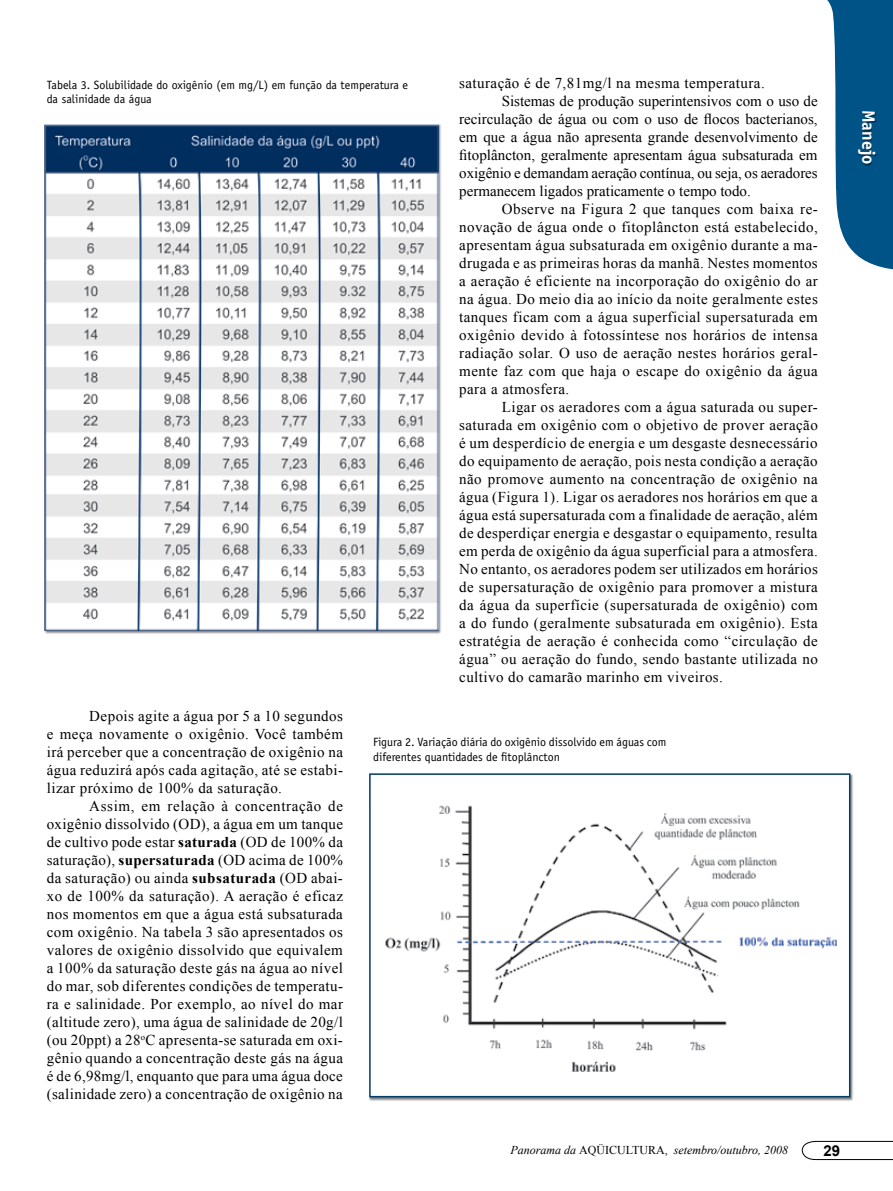
<style>
.page{position:relative;width:893px;height:1191px;background:#fff}
.page>*{position:absolute;margin:0;border:0;box-sizing:border-box;transform-origin:0 0}
.t1{font:700 18px "Officina Sans";color:#fff}
.t2{font:15px/18px "Times New Roman";letter-spacing:.03em;color:#000;text-align:justify}
.t3{font:15px "Times New Roman";color:#000}
.t4{font:15px "Times New Roman";letter-spacing:.005em;color:#000}
.t5{font:15px "Times New Roman";letter-spacing:-.005em;color:#000}
.t6{font:700 15px "Arial";color:#000}
.t7{font:12px/14.4px "Officina Sans";color:#000}
.t8{font:italic 12px "Times New Roman";color:#000}
.s1{font-weight:700}
.s2{font-style:normal}
</style>
<div class="page">
<svg style="left:801px;top:1140px;width:92px;height:20px"></svg>
<div style="left:44px;top:123px;width:403px;height:517px;background:#000;opacity:.5"></div>
<img style="left:45px;top:124px;width:393px;height:507px">
<div style="left:369px;top:773px;width:490px;height:333px;background:#000;opacity:.5"></div>
<div style="left:370px;top:774px;width:480px;height:322px;background:#fff"></div>
<img style="left:385px;top:805px;width:451px;height:267px">
<div style="left:369px;top:773px;width:481px;height:324px;border:2px solid #003d68"></div>
<svg style="left:827px;top:0;width:66px;height:270px"></svg>
<div style="left:858px;top:112px;width:33px;height:212px;background:#000;opacity:.5"></div>
<p class="t7" style="left:47px;top:77px;width:363px">Tabela 3. Solubilidade do oxigênio (em mg/L) em função da temperatura e da salinidade da água</p>
<p class="t2" style="left:459px;top:74px;width:307px">saturação é de 7,81mg/l na mesma temperatura.</p>
<p class="t3" style="left:502px;top:91px;width:317px">Sistemas de produção superintensivos com o uso de</p>
<p class="t3" style="left:459px;top:109px;width:360px">recirculação de água ou com o uso de flocos bacterianos,</p>
<p class="t4" style="left:459px;top:127px;width:360px">em que a água não apresenta grande desenvolvimento de</p>
<p class="t4" style="left:459px;top:145px;width:360px">fitoplâncton, geralmente apresentam água subsaturada em</p>
<p class="t5" style="left:459px;top:163px;width:360px">oxigênio e demandam aeração contínua, ou seja, os aeradores</p>
<p class="t3" style="left:459px;top:181px;width:293px">permanecem ligados praticamente o tempo todo.</p>
<p class="t2" style="left:502px;top:200px;width:318px">Observe na Figura 2 que tanques com baixa re-</p>
<p class="t2" style="left:459px;top:218px;width:360px">novação de água onde o fitoplâncton está estabelecido,</p>
<p class="t2" style="left:459px;top:236px;width:360px">apresentam água subsaturada em oxigênio durante a ma-</p>
<p class="t2" style="left:459px;top:254px;width:360px">drugada e as primeiras horas da manhã. Nestes momentos</p>
<p class="t2" style="left:459px;top:272px;width:360px">a aeração é eficiente na incorporação do oxigênio do ar</p>
<p class="t2" style="left:459px;top:290px;width:360px">na água. Do meio dia ao início da noite geralmente estes</p>
<p class="t2" style="left:459px;top:308px;width:360px">tanques ficam com a água superficial supersaturada em</p>
<p class="t2" style="left:459px;top:326px;width:360px">oxigênio devido à fotossíntese nos horários de intensa</p>
<p class="t2" style="left:459px;top:344px;width:360px">radiação solar. O uso de aeração nestes horários geral-</p>
<p class="t2" style="left:459px;top:362px;width:360px">mente faz com que haja o escape do oxigênio da água</p>
<p class="t2" style="left:459px;top:380px;width:112px">para a atmosfera.</p>
<p class="t2" style="left:502px;top:398px;width:318px">Ligar os aeradores com a água saturada ou super-</p>
<p class="t2" style="left:459px;top:416px;width:360px">saturada em oxigênio com o objetivo de prover aeração</p>
<p class="t2" style="left:459px;top:434px;width:360px">é um desperdício de energia e um desgaste desnecessário</p>
<p class="t2" style="left:459px;top:452px;width:360px">do equipamento de aeração, pois nesta condição a aeração</p>
<p class="t2" style="left:459px;top:470px;width:360px">não promove aumento na concentração de oxigênio na</p>
<p class="t2" style="left:459px;top:488px;width:360px">água (Figura 1). Ligar os aeradores nos horários em que a</p>
<p class="t2" style="left:459px;top:506px;width:360px">água está supersaturada com a finalidade de aeração, além</p>
<p class="t2" style="left:459px;top:524px;width:360px">de desperdiçar energia e desgastar o equipamento, resulta</p>
<p class="t2" style="left:459px;top:542px;width:360px">em perda de oxigênio da água superficial para a atmosfera.</p>
<p class="t2" style="left:459px;top:560px;width:360px">No entanto, os aeradores podem ser utilizados em horários</p>
<p class="t2" style="left:459px;top:578px;width:360px">de supersaturação de oxigênio para promover a mistura</p>
<p class="t2" style="left:459px;top:596px;width:360px">da água da superfície (supersaturada de oxigênio) com</p>
<p class="t2" style="left:459px;top:614px;width:360px">a do fundo (geralmente subsaturada em oxigênio). Esta</p>
<p class="t2" style="left:459px;top:632px;width:360px">estratégia de aeração é conhecida como “circulação de</p>
<p class="t2" style="left:459px;top:650px;width:360px">água” ou aeração do fundo, sendo bastante utilizada no</p>
<p class="t2" style="left:459px;top:668px;width:265px">cultivo do camarão marinho em viveiros.</p>
<p class="t2" style="left:47px;top:706px;width:298px;text-indent:43px">Depois agite a água por 5 a 10 segundos e meça novamente o oxigênio. Você também irá perceber que a concentração de oxigênio na água reduzirá após cada agitação, até se estabi&shy;lizar próximo de 100% da saturação.</p>
<p class="t2" style="left:47px;top:796px;width:298px;text-indent:43px">Assim, em relação à concentração de oxigênio dissolvido (OD), a água em um tanque de cultivo pode estar <span class="s1">saturada</span> (OD de 100% da saturação), <span class="s1">supersaturada</span> (OD acima de 100% da saturação) ou ainda <span class="s1">subsaturada</span> (OD abai&shy;xo de 100% da saturação). A aeração é eficaz nos momentos em que a água está subsaturada com oxigênio. Na tabela 3 são apresentados os valores de oxigênio dissolvido que equivalem a 100% da saturação deste gás na água ao nível do mar, sob diferentes condições de temperatu&shy;ra e salinidade. Por exemplo, ao nível do mar (altitude zero), uma água de salinidade de 20g/l (ou 20ppt) a 28<sup>o</sup>C apresenta-se saturada em oxi&shy;gênio quando a concentração deste gás na água é de 6,98mg/l, enquanto que para uma água doce (salinidade zero) a concentração de oxigênio na</p>
<p class="t7" style="left:373px;top:735px;width:295px">Figura 2. Variação diária do oxigênio dissolvido em águas com diferentes quantidades de fitoplâncton</p>
<p class="t8" style="left:510px;top:1141px;width:279px">Panorama da <span class="s2">AQÜICULTURA,</span> setembro/outubro, 2008</p>
<p class="t6" style="left:823px;top:1140px;width:18px">29</p>
<p class="t1" style="left:880px;top:110px;width:57px;rotate:90deg">Manejo</p>
</div>
